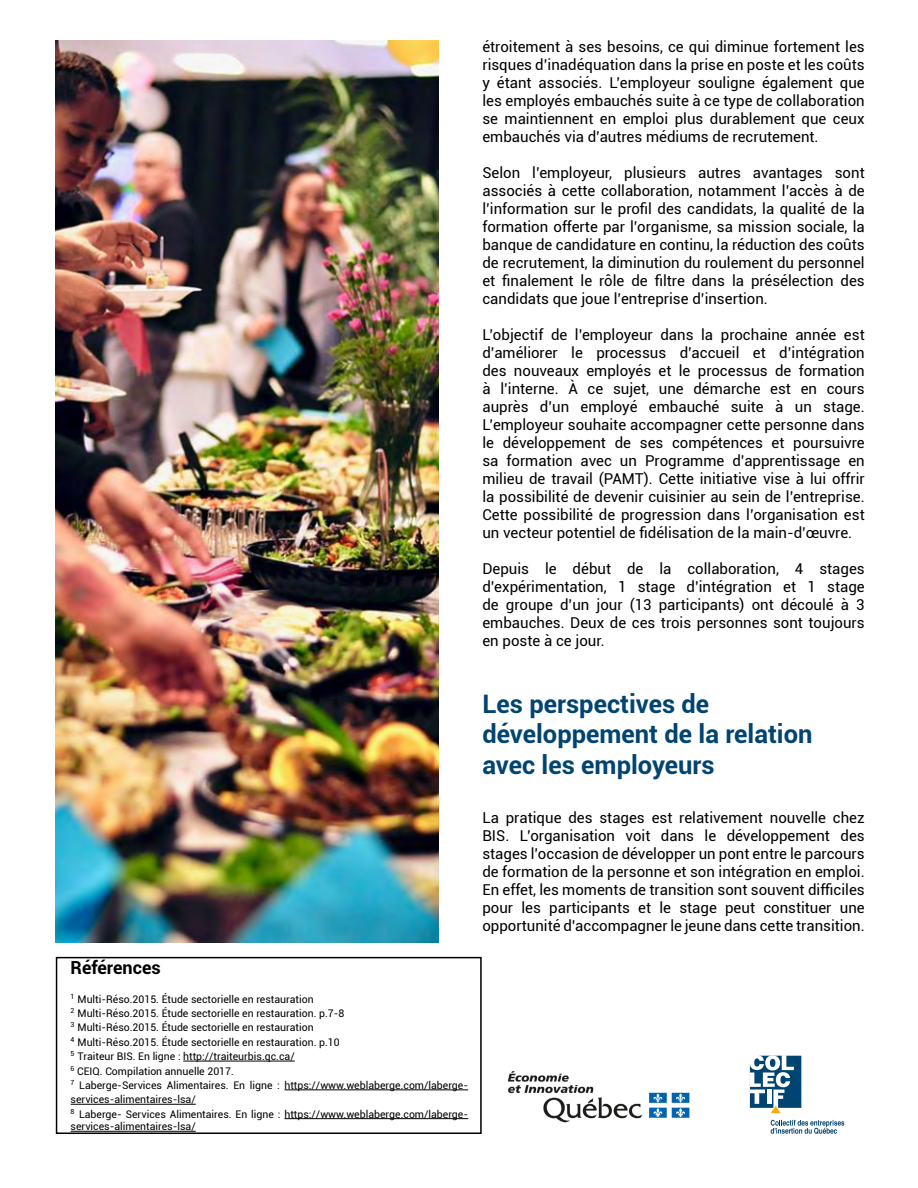
<style>
.page{position:relative;width:918px;height:1188px;background:#fff}
.page>*{position:absolute;margin:0;border:0;box-sizing:border-box;transform-origin:0 0}
.paragraphe{font:700 25.5px/30.6px "Roboto";color:#004471}
.paragraphe-2{font:700 18px "Roboto";color:#000001}
.paragraphe-3{font:15px/18px "Roboto";color:#000001;text-align:justify}
.paragraphe-4{font:10.5px/14.4px "Roboto";color:#000001}
</style>
<div class="page">
<img style="left:56px;top:40px;width:382px;height:902px">
<hr style="left:183px;top:1061px;width:112px;height:1px;background:#000001">
<hr style="left:284px;top:1090px;width:184px;height:1px;background:#000001">
<hr style="left:71px;top:1104px;width:125px;height:1px;background:#000001">
<hr style="left:284px;top:1118px;width:184px;height:1px;background:#000001">
<div style="left:56px;top:957px;width:426px;height:177px;border:2px solid #000001"></div>
<img style="left:507px;top:1071px;width:183px;height:52px">
<svg style="left:750px;top:1055px;width:51px;height:58px"></svg>
<svg style="left:771px;top:1120px;width:73px;height:14px"></svg>
<p class="paragraphe-3" style="left:482px;top:37px;width:384px">étroitement à ses besoins, ce qui diminue fortement les risques d’inadéquation dans la prise en poste et les coûts y étant associés. L’employeur souligne également que les employés embauchés suite à ce type de collaboration se maintiennent en emploi plus durablement que ceux embauchés via d’autres médiums de recrutement.</p>
<p class="paragraphe-3" style="left:482px;top:163px;width:384px">Selon l’employeur, plusieurs autres avantages sont associés à cette collaboration, notamment l’accès à de l’information sur le profil des candidats, la qualité de la formation offerte par l’organisme, sa mission sociale, la banque de candidature en continu, la réduction des coûts de recrutement, la diminution du roulement du personnel et finalement le rôle de filtre dans la présélection des candidats que joue l’entreprise d’insertion.</p>
<p class="paragraphe-3" style="left:482px;top:325px;width:384px">L’objectif de l’employeur dans la prochaine année est d’améliorer le processus d’accueil et d’intégration des nouveaux employés et le processus de formation à l’interne. À ce sujet, une démarche est en cours auprès d’un employé embauché suite à un stage.<br>L’employeur souhaite accompagner cette personne dans le développement de ses compétences et poursuivre sa formation avec un Programme d’apprentissage en milieu de travail (PAMT). Cette initiative vise à lui offrir la possibilité de devenir cuisinier au sein de l’entreprise.<br>Cette possibilité de progression dans l’organisation est un vecteur potentiel de fidélisation de la main-d’œuvre.</p>
<p class="paragraphe-3" style="left:482px;top:559px;width:384px">Depuis le début de la collaboration, 4 stages d’expérimentation, 1 stage d’intégration et 1 stage de groupe d’un jour (13 participants) ont découlé à 3 embauches. Deux de ces trois personnes sont toujours en poste à ce jour.</p>
<p class="paragraphe-2" style="left:71px;top:955px;width:92px">Références</p>
<p class="paragraphe-4" style="left:71px;top:991px;width:245px"><sup>1</sup> Multi-Réso.2015. Étude sectorielle en restauration</p>
<p class="paragraphe-4" style="left:71px;top:1006px;width:275px"><sup>2</sup> Multi-Réso.2015. Étude sectorielle en restauration. p.7-8</p>
<p class="paragraphe-4" style="left:71px;top:1020px;width:245px"><sup>3</sup> Multi-Réso.2015. Étude sectorielle en restauration</p>
<p class="paragraphe-4" style="left:71px;top:1035px;width:271px"><sup>4</sup> Multi-Réso.2015. Étude sectorielle en restauration. p.10</p>
<p class="paragraphe-4" style="left:71px;top:1049px;width:226px"><sup>5</sup> Traiteur BIS. En ligne : http://traiteurbis.qc.ca/</p>
<p class="paragraphe-4" style="left:71px;top:1063px;width:165px"><sup>6</sup> CEIQ. Compilation annuelle 2017.</p>
<p class="paragraphe-4" style="left:71px;top:1078px;width:399px"><sup>7</sup> Laberge-Services Alimentaires. En ligne : https://www.weblaberge.com/laberge&shy;services-alimentaires-lsa/</p>
<p class="paragraphe-4" style="left:71px;top:1107px;width:399px;line-height:12.6px"><sup>8</sup> Laberge- Services Alimentaires. En ligne : https://www.weblaberge.com/laberge&shy;services-alimentaires-lsa/</p>
<p class="paragraphe" style="left:482px;top:687px;width:332px">Les perspectives de développement de la relation</p>
<p class="paragraphe" style="left:482px;top:749px;width:234px">avec les employeurs</p>
<p class="paragraphe-3" style="left:482px;top:808px;width:384px">La pratique des stages est relativement nouvelle chez BIS. L’organisation voit dans le développement des stages l’occasion de développer un pont entre le parcours de formation de la personne et son intégration en emploi.<br>En effet, les moments de transition sont souvent difficiles pour les participants et le stage peut constituer une opportunité d’accompagner le jeune dans cette transition.</p>
</div>
